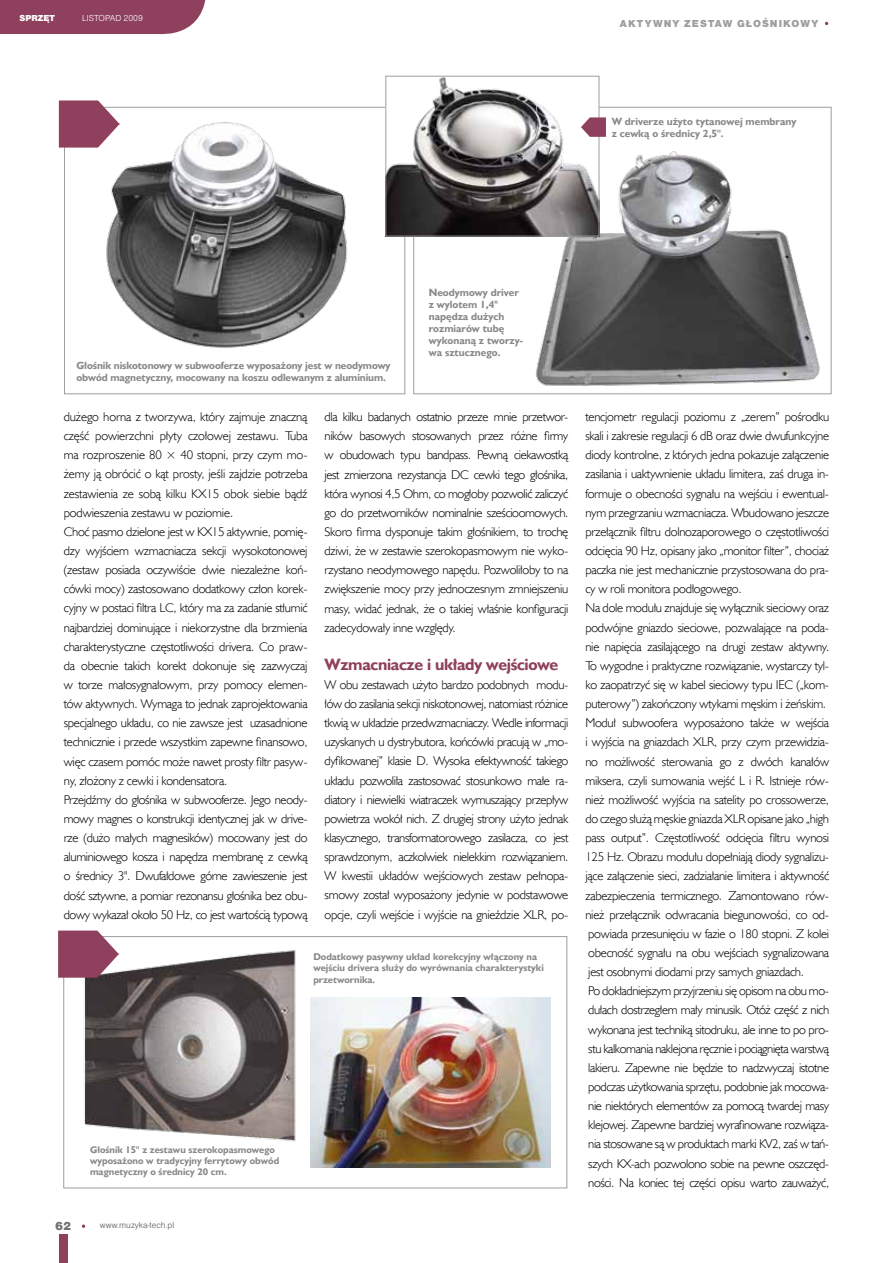
<style>
.page{position:relative;width:893px;height:1263px;background:#fff}
.page>*{position:absolute;margin:0;border:0;box-sizing:border-box;transform-origin:0 0}
.t1{font:700 16.5px "Humanst 521 EU";letter-spacing:-.02em;color:#8e405d}
.t2{font:12.75px/19.2px "Humanst 521 Lt EU";letter-spacing:-.02em;color:#000}
.t3{font:12px "Nimbus San DEE Blac";color:#707172}
.t4{font:700 10.5px/12px "Humanst 521 EU";color:#87888a}
.t5{font:10.5px "Nimbus San DEE Blac";letter-spacing:.1em;color:#9c9e9f}
.t6{font:700 9.75px/11.2px "Humanst 521 EU";color:#87888a}
.t7{font:9px "Nimbus San DEE Ligh";color:#58585a}
.t8{font:9px "Nimbus San DEE Ligh";color:#fff}
.t9{font:9px "Nimbus San DEE Blac";color:#fff}
</style>
<div class="page">
<svg style="left:0;top:0;width:206px;height:35px;background:#964e69"></svg>
<div style="left:59px;top:1235px;width:9px;height:28px;background:#8e405d"></div>
<svg style="left:82px;top:1224px;width:3px;height:4px"></svg>
<div style="left:64px;top:936px;width:503px;height:252px;background:#fff;border:1px solid #9c9e9f"></div>
<img style="left:84px;top:950px;width:212px;height:192px">
<img style="left:310px;top:997px;width:240px;height:171px">
<div style="left:64px;top:107px;width:341px;height:287px;background:#fff;border:1px solid #9c9e9f"></div>
<div style="left:414px;top:107px;width:417px;height:287px;background:#fff;border:1px solid #9c9e9f"></div>
<svg style="left:59px;top:100px;width:61px;height:48px;background:#9b5770"></svg>
<svg style="left:58px;top:930px;width:61px;height:48px;background:#9c5e75"></svg>
<img style="left:102px;top:118px;width:245px;height:230px">
<img style="left:520px;top:151px;width:312px;height:239px">
<img style="left:388px;top:78px;width:209px;height:156px">
<div style="left:386px;top:76px;width:213px;height:160px;border:1px solid #9c9e9f"></div>
<svg style="left:581px;top:117px;width:25px;height:20px"></svg>
<p class="t9" style="left:20px;top:12px;width:37px">SPRZĘT</p>
<p class="t8" style="left:82px;top:13px;width:62px">LISTOPAD 2009</p>
<p class="t5" style="left:620px;top:18px;width:200px">AKTYWNY ZESTAW GŁOŚNIKOWY</p>
<p class="t4" style="left:612px;top:115px;width:186px">W driverze użyto tytanowej membrany z cewką o średnicy 2,5''.</p>
<p class="t4" style="left:77px;top:360px;width:316px">Głośnik niskotonowy w subwooferze wyposażony jest w neodymowy obwód magnetyczny, mocowany na koszu odlewanym z aluminium.</p>
<p class="t4" style="left:429px;top:287px;width:96px">Neodymowy driver z wylotem 1,4'' napędza dużych rozmiarów tubę wykonaną z tworzy&shy;wa sztucznego.</p>
<p class="t2" style="left:64px;top:407px;width:245px">dużego horna z tworzywa, który zajmuje znaczną część powierzchni płyty czołowej zestawu. Tuba ma rozproszenie 80 × 40 stopni, przy czym mo&shy;żemy ją obrócić o kąt prosty, jeśli zajdzie potrzeba zestawienia ze sobą kilku KX15 obok siebie bądź podwieszenia zestawu w poziomie.<br>Choć pasmo dzielone jest w KX15 aktywnie, pomię&shy;dzy wyjściem wzmacniacza sekcji wysokotonowej (zestaw posiada oczywiście dwie niezależne koń&shy;cówki mocy) zastosowano dodatkowy człon korek&shy;cyjny w postaci filtra LC, który ma za zadanie stłumić najbardziej dominujące i niekorzystne dla brzmienia charakterystyczne częstotliwości drivera. Co praw&shy;da obecnie takich korekt dokonuje się zazwyczaj w torze małosygnałowym, przy pomocy elemen&shy;tów aktywnych. Wymaga to jednak zaprojektowania specjalnego układu, co nie zawsze jest uzasadnione technicznie i przede wszystkim zapewne finansowo, więc czasem pomóc może nawet prosty filtr pasyw&shy;ny, złożony z cewki i kondensatora.<br>Przejdźmy do głośnika w subwooferze. Jego neody&shy;mowy magnes o konstrukcji identycznej jak w drive&shy;rze (dużo małych magnesików) mocowany jest do aluminiowego kosza i napędza membranę z cewką o średnicy 3''. Dwufałdowe górne zawieszenie jest dość sztywne, a pomiar rezonansu głośnika bez obu&shy;dowy wykazał około 50 Hz, co jest wartością typową</p>
<p class="t2" style="left:325px;top:407px;width:245px;text-align:justify">dla kilku badanych ostatnio przeze mnie przetwor&shy;ników basowych stosowanych przez różne firmy w obudowach typu bandpass. Pewną ciekawostką jest zmierzona rezystancja DC cewki tego głośnika, która wynosi 4,5 Ohm, co mogłoby pozwolić zaliczyć go do przetworników nominalnie sześcioomowych.<br>Skoro firma dysponuje takim głośnikiem, to trochę dziwi, że w zestawie szerokopasmowym nie wyko&shy;rzystano neodymowego napędu. Pozwoliłoby to na zwiększenie mocy przy jednoczesnym zmniejszeniu masy, widać jednak, że o takiej właśnie konfiguracji zadecydowały inne względy.</p>
<p class="t1" style="left:325px;top:654px;width:235px">Wzmacniacze i układy wejściowe</p>
<p class="t2" style="left:325px;top:675px;width:245px;text-align:justify">W obu zestawach użyto bardzo podobnych modu&shy;łów do zasilania sekcji niskotonowej, natomiast różnice tkwią w układzie przedwzmacniaczy. Wedle informacji uzyskanych u dystrybutora, końcówki pracują w „mo&shy;dyfikowanej” klasie D. Wysoka efektywność takiego układu pozwoliła zastosować stosunkowo małe ra&shy;diatory i niewielki wiatraczek wymuszający przepływ powietrza wokół nich. Z drugiej strony użyto jednak klasycznego, transformatorowego zasilacza, co jest sprawdzonym, aczkolwiek nielekkim rozwiązaniem.<br>W kwestii układów wejściowych zestaw pełnopa&shy;smowy został wyposażony jedynie w podstawowe opcje, czyli wejście i wyjście na gnieździe XLR, po-</p>
<p class="t6" style="left:313px;top:951px;width:232px">Dodatkowy pasywny układ korekcyjny włączony na wejściu drivera służy do wyrównania charakterystyki przetwornika.</p>
<p class="t6" style="left:90px;top:1144px;width:191px">Głośnik 15'' z zestawu szerokopasmowego wyposażono w tradycyjny ferrytowy obwód magnetyczny o średnicy 20 cm.</p>
<p class="t3" style="left:55px;top:1219px;width:18px">62</p>
<p class="t7" style="left:100px;top:1220px;width:76px">www.muzyka-tech.pl</p>
<p class="t2" style="left:585px;top:407px;width:245px">tencjometr regulacji poziomu z „zerem” pośrodku skali i zakresie regulacji 6 dB oraz dwie dwufunkcyjne diody kontrolne, z których jedna pokazuje załączenie zasilania i uaktywnienie układu limitera, zaś druga in&shy;formuje o obecności sygnału na wejściu i ewentual&shy;nym przegrzaniu wzmacniacza. Wbudowano jeszcze przełącznik filtru dolnozaporowego o częstotliwości odcięcia 90 Hz, opisany jako „monitor filter”, chociaż paczka nie jest mechanicznie przystosowana do pra&shy;cy w roli monitora podłogowego.<br>Na dole modułu znajduje się wyłącznik sieciowy oraz podwójne gniazdo sieciowe, pozwalające na poda&shy;nie napięcia zasilającego na drugi zestaw aktywny.<br>To wygodne i praktyczne rozwiązanie, wystarczy tyl&shy;ko zaopatrzyć się w kabel sieciowy typu IEC („kom&shy;puterowy”) zakończony wtykami męskim i żeńskim.<br>Moduł subwoofera wyposażono także w wejścia i wyjścia na gniazdach XLR, przy czym przewidzia&shy;no możliwość sterowania go z dwóch kanałów miksera, czyli sumowania wejść L i R. Istnieje rów&shy;nież możliwość wyjścia na satelity po crossowerze, do czego służą męskie gniazda XLR opisane jako „high pass output”. Częstotliwość odcięcia filtru wynosi 125 Hz. Obrazu modułu dopełniają diody sygnalizu&shy;jące załączenie sieci, zadziałanie limitera i aktywność zabezpieczenia termicznego. Zamontowano rów&shy;nież przełącznik odwracania biegunowości, co od&shy;powiada przesunięciu w fazie o 180 stopni. Z kolei obecność sygnału na obu wejściach sygnalizowana jest osobnymi diodami przy samych gniazdach.<br>Po dokładniejszym przyjrzeniu się opisom na obu mo&shy;dułach dostrzegłem mały minusik. Otóż część z nich wykonana jest techniką sitodruku, ale inne to po pro&shy;stu kalkomania naklejona ręcznie i pociągnięta warstwą lakieru. Zapewne nie będzie to nadzwyczaj istotne podczas użytkowania sprzętu, podobnie jak mocowa&shy;nie niektórych elementów za pomocą twardej masy klejowej. Zapewne bardziej wyrafinowane rozwiąza&shy;nia stosowane są w produktach marki KV2, zaś w tań&shy;szych KX-ach pozwolono sobie na pewne oszczęd&shy;ności. Na koniec tej części opisu warto zauważyć,</p>
</div>
